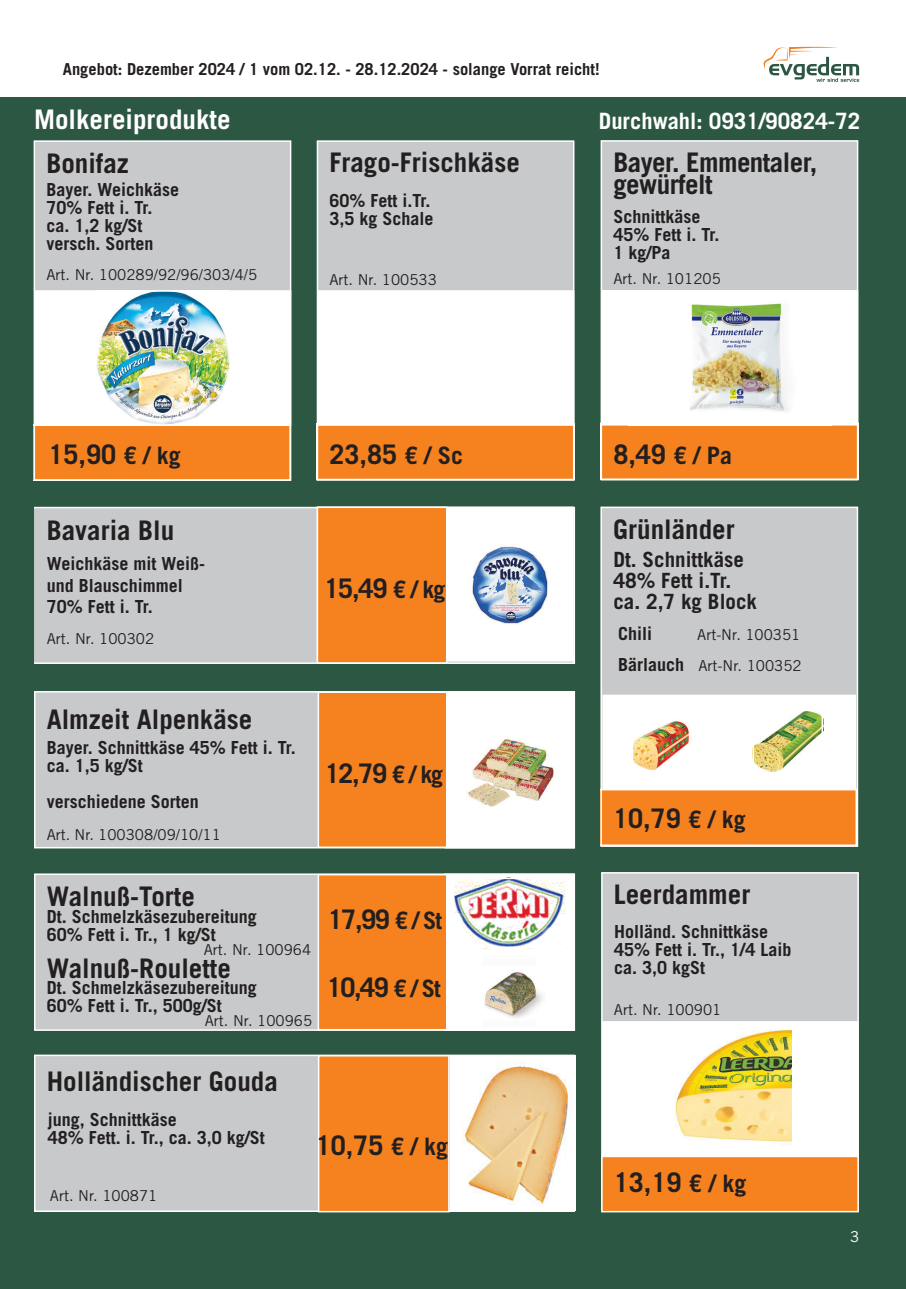
<style>
.page{position:relative;width:906px;height:1289px;background:#fff}
.page>*{position:absolute;margin:0;border:0;box-sizing:border-box;transform-origin:0 0}
.t1{font:700 27px "Trade Gothic LT Std";color:#231f20}
.t2{font:700 27px/22.5px "Trade Gothic LT Std";letter-spacing:-.02em;color:#231f20}
.t3{font:700 27px "Trade Gothic LT Std";color:#fff}
.t4{font:700 22.5px "Trade Gothic LT Std";color:#fff}
.t5{font:700 21px/21px "Trade Gothic LT Std";color:#231f20}
.t6{font:700 18px/18px "Trade Gothic LT Std";color:#231f20}
.t7{font:700 16.5px "Trade Gothic LT Std";color:#231f20}
.t8{font:15px/31.3px "Trade Gothic LT Std";color:#231f20;text-align:right}
.t9{font:15px "Trade Gothic LT Std";color:#fff}
.s1{font-size:24px}
.s2{font-weight:700;font-size:18px}
</style>
<div class="page">
<div style="left:0;top:98px;width:906px;height:1190px;background:#2c5742"></div>
<svg style="left:763px;top:46px;width:96px;height:36px"></svg>
<div style="left:34px;top:506px;width:542px;height:158px;background:#c7c9cb"></div>
<div style="left:317px;top:506px;width:130px;height:157px;background:#f5821f;border:2px solid #fff"></div>
<div style="left:449px;top:509px;width:122px;height:151px;background:#fff"></div>
<img style="left:472px;top:546px;width:76px;height:78px">
<div style="left:448px;top:508px;width:124px;height:153px;border:2px solid #fff"></div>
<div style="left:34px;top:691px;width:410px;height:158px;background:#c7c9cb"></div>
<div style="left:444px;top:691px;width:132px;height:158px;background:#fff"></div>
<div style="left:318px;top:691px;width:129px;height:157px;background:#f5821f;border:2px solid #fff"></div>
<div style="left:448px;top:738px;width:125px;height:69px;background:#fff"></div>
<img style="left:468px;top:740px;width:86px;height:65px">
<div style="left:447px;top:737px;width:127px;height:71px;border:2px solid #fff"></div>
<div style="left:601px;top:141px;width:256px;height:338px;background:#c7c9cb"></div>
<div style="left:603px;top:425px;width:252px;height:52px;background:#f5821f"></div>
<div style="left:600px;top:140px;width:258px;height:340px;border:2px solid #fff"></div>
<div style="left:602px;top:291px;width:255px;height:134px;background:#fff"></div>
<img style="left:690px;top:303px;width:99px;height:109px">
<div style="left:601px;top:290px;width:257px;height:135px;border:2px solid #fff"></div>
<div style="left:601px;top:872px;width:258px;height:338px;background:#c7c9cb;border:2px solid #fff"></div>
<div style="left:603px;top:1021px;width:255px;height:134px;background:#fff"></div>
<img style="left:675px;top:1029px;width:116px;height:113px">
<div style="left:602px;top:1021px;width:257px;height:134px;border:2px solid #fff"></div>
<div style="left:601px;top:1155px;width:258px;height:57px;background:#f5821f;border:2px solid #fff"></div>
<div style="left:34px;top:873px;width:410px;height:158px;background:#c7c9cb"></div>
<svg style="left:444px;top:873px;width:132px;height:158px;background:#eef2f0"></svg>
<div style="left:318px;top:873px;width:129px;height:157px;background:#f5821f;border:2px solid #fff"></div>
<div style="left:448px;top:878px;width:125px;height:69px;background:#fff"></div>
<img style="left:455px;top:880px;width:111px;height:65px">
<div style="left:447px;top:877px;width:127px;height:71px;border:2px solid #fff"></div>
<div style="left:448px;top:957px;width:125px;height:70px;background:#fff"></div>
<img style="left:484px;top:972px;width:59px;height:46px">
<div style="left:447px;top:956px;width:127px;height:71px;border:2px solid #fff"></div>
<div style="left:34px;top:1054px;width:542px;height:158px;background:#c7c9cb"></div>
<div style="left:318px;top:1054px;width:131px;height:158px;background:#f5821f;border:2px solid #fff"></div>
<img style="left:451px;top:1055px;width:124px;height:155px">
<div style="left:601px;top:507px;width:256px;height:339px;background:#c7c9cb"></div>
<div style="left:600px;top:506px;width:258px;height:340px;border:2px solid #fff"></div>
<svg style="left:602px;top:694px;width:254px;height:3px"></svg>
<svg style="left:600px;top:697px;width:257px;height:149px;background:#f7c395"></svg>
<div style="left:753px;top:698px;width:69px;height:86px;background:#fff"></div>
<img style="left:755px;top:711px;width:65px;height:60px">
<div style="left:752px;top:697px;width:71px;height:88px;border:2px solid #fff"></div>
<div style="left:317px;top:141px;width:257px;height:339px;background:#c7c9cb"></div>
<div style="left:320px;top:426px;width:251px;height:51px;background:#f5821f"></div>
<div style="left:317px;top:140px;width:257px;height:340px;border:2px solid #fff"></div>
<div style="left:318px;top:290px;width:256px;height:136px;background:#fff;border:2px solid #fff"></div>
<div style="left:34px;top:141px;width:257px;height:339px;background:#c7c9cb"></div>
<div style="left:37px;top:426px;width:251px;height:51px;background:#f5821f"></div>
<div style="left:34px;top:140px;width:257px;height:340px;border:2px solid #fff"></div>
<div style="left:35px;top:291px;width:255px;height:134px;background:#fff"></div>
<img style="left:97px;top:293px;width:132px;height:130px">
<div style="left:35px;top:290px;width:256px;height:136px;border:2px solid #fff"></div>
<p class="t7" style="left:63px;top:59px;width:538px">Angebot: Dezember 2024 / 1 vom 02.12. - 28.12.2024 - solange Vorrat reicht!</p>
<h1 class="t3" style="left:34px;top:103px;width:198px">Molkereiprodukte</h1>
<p class="t4" style="left:599px;top:107px;width:263px">Durchwahl: 0931/90824-72</p>
<h1 class="t1" style="left:46px;top:146px;width:84px">Bonifaz</h1>
<p class="t6" style="left:46px;top:180px;width:134px">Bayer. Weichkäse<br>70% Fett i. Tr. ca. 1,2 kg/St versch. Sorten</p>
<p class="t8" style="left:46px;top:259px;width:212px">Art. Nr. 100289/92/96/303/4/5</p>
<h1 class="t1" style="left:329px;top:146px;width:192px">Frago-Frischkäse</h1>
<p class="t6" style="left:329px;top:191px;width:106px">60% Fett i.Tr.<br>3,5 kg Schale</p>
<p class="t8" style="left:329px;top:263px;width:109px">Art. Nr. 100533</p>
<h1 class="t1" style="left:48px;top:437px;width:134px">15,90 <span class="s1">€ / kg</span></h1>
<h1 class="t1" style="left:47px;top:513px;width:129px">Bavaria Blu</h1>
<p class="t6" style="left:47px;top:552px;width:160px;line-height:21.6px">Weichkäse mit Weiß&shy;und Blauschimmel<br>70% Fett i. Tr.</p>
<p class="t8" style="left:47px;top:622px;width:109px">Art. Nr. 100302</p>
<h1 class="t1" style="left:329px;top:437px;width:135px">23,85 <span class="s1">€ / Sc</span></h1>
<h1 class="t1" style="left:324px;top:571px;width:123px">15,49 <span class="s1">€ / kg</span></h1>
<h1 class="t1" style="left:47px;top:702px;width:207px">Almzeit Alpenkäse</h1>
<p class="t6" style="left:47px;top:738px;width:251px">Bayer. Schnittkäse 45% Fett i. Tr. ca. 1,5 kg/St</p>
<p class="t6" style="left:47px;top:792px;width:153px">verschiedene Sorten</p>
<p class="t8" style="left:47px;top:818px;width:176px">Art. Nr. 100308/09/10/11</p>
<h1 class="t1" style="left:325px;top:756px;width:120px">12,79 <span class="s1">€ / kg</span></h1>
<h1 class="t1" style="left:47px;top:879px;width:150px">Walnuß-Torte</h1>
<p class="t6" style="left:47px;top:907px;width:212px">Dt. Schmelzkäsezubereitung<br>60% Fett i. Tr., 1 kg/St</p>
<p class="t8" style="left:204px;top:934px;width:109px">Art. Nr. 100964</p>
<h1 class="t1" style="left:47px;top:951px;width:186px">Walnuß-Roulette</h1>
<p class="t6" style="left:47px;top:978px;width:212px">Dt. Schmelzkäsezubereitung<br>60% Fett i. Tr., 500g/St</p>
<p class="t8" style="left:205px;top:1005px;width:109px">Art. Nr. 100965</p>
<h1 class="t1" style="left:47px;top:1064px;width:233px">Holländischer Gouda</h1>
<h1 class="t1" style="left:328px;top:902px;width:116px">17,99 <span class="s1">€ / St</span></h1>
<h1 class="t1" style="left:327px;top:970px;width:116px">10,49 <span class="s1">€ / St</span></h1>
<p class="t6" style="left:48px;top:1110px;width:218px">jung, Schnittkäse<br>48% Fett. i. Tr., ca. 3,0 kg/St</p>
<p class="t8" style="left:50px;top:1179px;width:109px">Art. Nr. 100871</p>
<h1 class="t1" style="left:316px;top:1128px;width:134px">10,75 <span class="s1">€ / kg</span></h1>
<h1 class="t2" style="left:613px;top:151px;width:205px">Bayer. Emmentaler, gewürfelt</h1>
<p class="t6" style="left:613px;top:207px;width:108px">Schnittkäse<br>45% Fett i. Tr.<br>1 kg/Pa</p>
<p class="t8" style="left:613px;top:263px;width:109px">Art. Nr. 101205</p>
<h1 class="t1" style="left:613px;top:437px;width:120px">8,49 <span class="s1">€ / Pa</span></h1>
<h1 class="t1" style="left:613px;top:512px;width:123px">Grünländer</h1>
<p class="t5" style="left:613px;top:549px;width:145px">Dt. Schnittkäse<br>48% Fett i.Tr. ca. 2,7 kg Block</p>
<p class="t6" style="left:618px;top:624px;width:36px">Chili</p>
<p class="t8" style="left:618px;top:618px;width:185px">Art-Nr. 100351<br><span class="s2">Bärlauch</span> Art-Nr. 100352</p>
<h1 class="t1" style="left:613px;top:801px;width:134px">10,79 <span class="s1">€ / kg</span></h1>
<h1 class="t1" style="left:614px;top:878px;width:138px">Leerdammer</h1>
<p class="t6" style="left:614px;top:922px;width:179px">Holländ. Schnittkäse<br>45% Fett i. Tr., 1/4 Laib ca. 3,0 kgSt</p>
<p class="t8" style="left:614px;top:993px;width:109px">Art. Nr. 100901</p>
<h1 class="t1" style="left:614px;top:1165px;width:134px">13,19 <span class="s1">€ / kg</span></h1>
<p class="t9" style="left:850px;top:1227px;width:11px">3</p>
</div>
